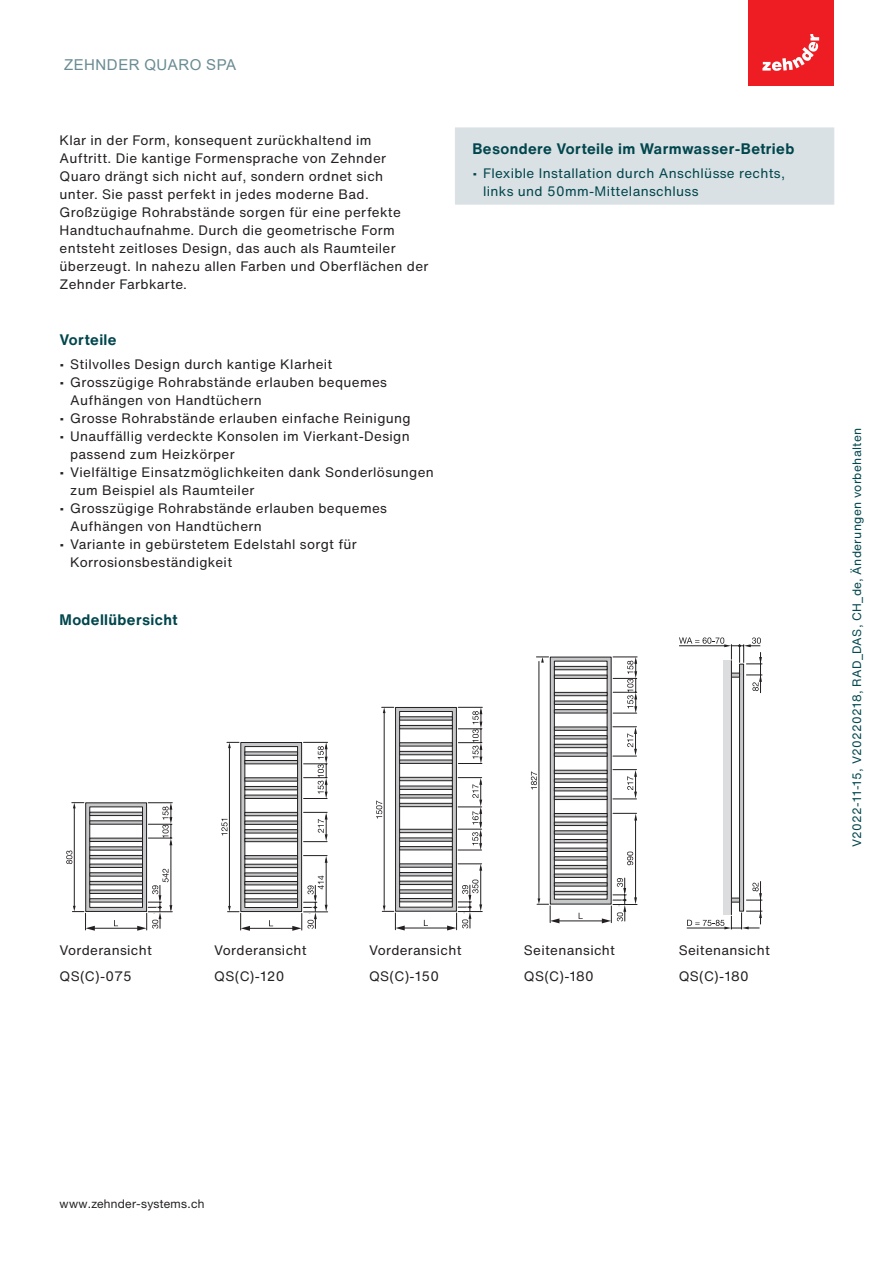
<style>
.page{position:relative;width:893px;height:1263px;background:#fff}
.page>*{position:absolute;margin:0;border:0;box-sizing:border-box;transform-origin:0 0}
.MarketingHead{font:700 15px "Helvetica Now Text";letter-spacing:.025em;color:#00464d}
.t1{font:15px "Arial";letter-spacing:.035em;color:#6a8b93}
.MarketingText{font:13.5px/18px "Helvetica Now Text";letter-spacing:.025em;color:#231f20}
.t2{font:13.5px/18px "Helvetica Now Text";letter-spacing:.025em;color:#00464d}
.t3{font:12px "Helvetica Now Text";letter-spacing:.025em;color:#00464d}
.t4{font:12px "Helvetica Neuefor Zehnder";letter-spacing:.025em;color:#231f20}
</style>
<div class="page">
<div style="left:748px;top:0;width:85px;height:85px;background:#ee1d23"></div>
<svg style="left:762px;top:34px;width:57px;height:37px"></svg>
<svg style="left:66px;top:802px;width:106px;height:129px"></svg>
<svg style="left:221px;top:741px;width:107px;height:190px"></svg>
<svg style="left:376px;top:706px;width:106px;height:224px"></svg>
<svg style="left:531px;top:656px;width:106px;height:267px"></svg>
<svg style="left:739px;top:665px;width:5px;height:246px"></svg>
<svg style="left:732px;top:673px;width:8px;height:5px"></svg>
<svg style="left:732px;top:897px;width:8px;height:6px"></svg>
<hr style="left:760px;top:881px;width:1px;height:43px;background:#231f20">
<div style="left:723px;top:660px;width:8px;height:255px;background:#dcdddf"></div>
<hr style="left:731px;top:661px;width:1px;height:253px;background:#231f20">
<hr style="left:760px;top:652px;width:1px;height:41px;background:#231f20">
<svg style="left:746px;top:883px;width:16px;height:18px"></svg>
<svg style="left:746px;top:675px;width:16px;height:16px"></svg>
<svg style="left:679px;top:637px;width:83px;height:28px"></svg>
<svg style="left:687px;top:911px;width:75px;height:18px"></svg>
<div style="left:456px;top:129px;width:377px;height:75px;background:#dae1e4"></div>
<hr style="left:455px;top:128px;width:379px;height:1px;background:#dae1e4">
<hr style="left:455px;top:128px;width:1px;height:32px;background:#dae1e4">
<hr style="left:833px;top:128px;width:1px;height:32px;background:#dae1e4">
<hr style="left:455px;top:160px;width:1px;height:44px;background:#dae1e4">
<hr style="left:833px;top:160px;width:1px;height:44px;background:#dae1e4">
<hr style="left:455px;top:204px;width:379px;height:1px;background:#dae1e4">
<p class="t1" style="left:64px;top:55px;width:174px">ZEHNDER QUARO SPA</p>
<p class="MarketingText" style="left:60px;top:132px;width:370px">Klar in der Form, konsequent zurückhaltend im<br>Auftritt. Die kantige Formensprache von Zehnder Quaro drängt sich nicht auf, sondern ordnet sich<br>unter. Sie passt perfekt in jedes moderne Bad.<br>Großzügige Rohrabstände sorgen für eine perfekte Handtuchaufnahme. Durch die geometrische Form entsteht zeitloses Design, das auch als Raumteiler überzeugt. In nahezu allen Farben und Oberflächen der Zehnder Farbkarte.</p>
<p class="MarketingHead" style="left:60px;top:329px;width:59px">Vorteile</p>
<p class="MarketingText" style="left:60px;top:355px;width:274px">• Stilvolles Design durch kantige Klarheit</p>
<p class="MarketingText" style="left:70px;top:373px;width:318px;text-indent:-11px">• Grosszügige Rohrabstände erlauben bequemes<br>Aufhängen von Handtüchern</p>
<p class="MarketingText" style="left:60px;top:409px;width:353px">• Grosse Rohrabstände erlauben einfache Reinigung</p>
<p class="MarketingText" style="left:70px;top:427px;width:341px;text-indent:-11px">• Unauffällig verdeckte Konsolen im Vierkant-Design passend zum Heizkörper</p>
<p class="MarketingText" style="left:70px;top:463px;width:365px;text-indent:-11px">• Vielfältige Einsatzmöglichkeiten dank Sonderlösungen zum Beispiel als Raumteiler</p>
<p class="MarketingText" style="left:70px;top:499px;width:318px;text-indent:-11px">• Grosszügige Rohrabstände erlauben bequemes<br>Aufhängen von Handtüchern</p>
<p class="MarketingText" style="left:70px;top:535px;width:288px;text-indent:-11px">• Variante in gebürstetem Edelstahl sorgt für<br>Korrosionsbeständigkeit</p>
<p class="MarketingHead" style="left:60px;top:609px;width:120px">Modellübersicht</p>
<p class="MarketingHead" style="left:472px;top:138px;width:323px">Besondere Vorteile im Warmwasser-Betrieb</p>
<p class="t2" style="left:483px;top:164px;width:304px;text-indent:-11px">• Flexible Installation durch Anschlüsse rechts, links und 50mm-Mittelanschluss</p>
<p class="MarketingText" style="left:60px;top:941px;width:94px">Vorderansicht</p>
<p class="MarketingText" style="left:60px;top:967px;width:74px">QS(C)-075</p>
<p class="MarketingText" style="left:214px;top:941px;width:94px">Vorderansicht</p>
<p class="MarketingText" style="left:214px;top:967px;width:72px">QS(C)-120</p>
<p class="MarketingText" style="left:369px;top:941px;width:94px">Vorderansicht</p>
<p class="MarketingText" style="left:369px;top:967px;width:72px">QS(C)-150</p>
<p class="MarketingText" style="left:524px;top:941px;width:93px">Seitenansicht</p>
<p class="MarketingText" style="left:524px;top:967px;width:72px">QS(C)-180</p>
<p class="MarketingText" style="left:679px;top:941px;width:93px">Seitenansicht</p>
<p class="MarketingText" style="left:679px;top:967px;width:72px">QS(C)-180</p>
<p class="t3" style="left:849px;top:847px;width:421px;rotate:-90deg">V2022-11-15, V20220218, RAD_DAS, CH_de, Änderungen vorbehalten</p>
<p class="t4" style="left:60px;top:1196px;width:146px">www.zehnder-systems.ch</p>
</div>
